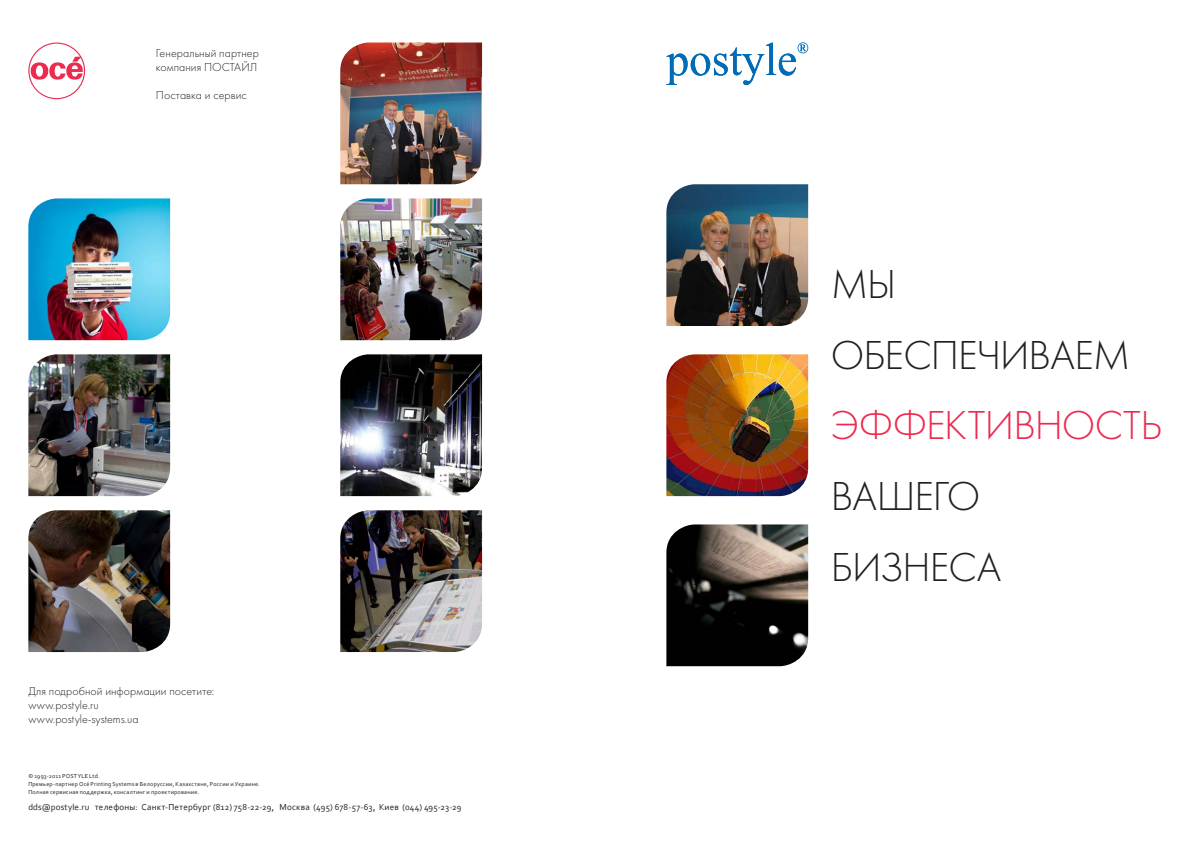
<style>
.page{position:relative;width:1191px;height:842px;background:#fff}
.page>*{position:absolute;margin:0;border:0;box-sizing:border-box;transform-origin:0 0}
.t1{font:42px "Futura Light C";letter-spacing:-.025em;color:#231f20}
.t2{font:42px "Futura Light C";letter-spacing:-.01em;color:#ed2a4f}
._07_Text_First{font:12px "Futura Light C";letter-spacing:.005em;color:#231f20}
.Fußnote{font:9px "Corbel";letter-spacing:.02em;color:#231f20}
.Fußnote-2{font:6px "Corbel";letter-spacing:.035em;color:#231f20}
</style>
<div class="page">
<svg style="left:666px;top:43px;width:142px;height:42px"></svg>
<img style="left:666px;top:524px;width:142px;height:142px">
<img style="left:666px;top:354px;width:142px;height:142px">
<img style="left:666px;top:184px;width:142px;height:142px">
<svg style="left:28px;top:43px;width:57px;height:56px"></svg>
<img style="left:340px;top:43px;width:142px;height:141px">
<img style="left:340px;top:510px;width:142px;height:142px">
<img style="left:28px;top:354px;width:142px;height:142px">
<img style="left:28px;top:510px;width:142px;height:142px">
<img style="left:340px;top:198px;width:142px;height:142px">
<img style="left:340px;top:354px;width:142px;height:142px">
<img style="left:28px;top:198px;width:142px;height:142px">
<p class="_07_Text_First" style="left:156px;top:46px;width:104px">Генеральный партнер</p>
<p class="_07_Text_First" style="left:156px;top:61px;width:103px">компания ПОСТАЙЛ</p>
<p class="_07_Text_First" style="left:156px;top:89px;width:92px">Поставка и сервис</p>
<p class="_07_Text_First" style="left:28px;top:684px;width:187px">Для подробной информации посетите:</p>
<p class="_07_Text_First" style="left:28px;top:698px;width:72px">www.postyle.ru</p>
<p class="_07_Text_First" style="left:28px;top:713px;width:112px">www.postyle-systems.ua</p>
<p class="Fußnote-2" style="left:28px;top:772px;width:73px">© 1993-2011 POSTYLE Ltd.</p>
<p class="Fußnote-2" style="left:28px;top:780px;width:233px">Премьер-партнер Océ Printing Systems в Белоруссии, Казахстане, России и Украине.</p>
<p class="Fußnote-2" style="left:28px;top:788px;width:172px">Полная сервисная поддержка, консалтинг и проектирование.</p>
<p class="Fußnote" style="left:28px;top:801px;width:434px">dds@postyle.ru телефоны: Санкт-Петербург (812) 758-22-29, Москва (495) 678-57-63, Киев (044) 495-23-29</p>
<p class="t1" style="left:831px;top:262px;width:67px">МЫ</p>
<p class="t1" style="left:831px;top:333px;width:301px">ОБЕСПЕЧИВАЕМ</p>
<p class="t2" style="left:831px;top:404px;width:333px">ЭФФЕКТИВНОСТЬ</p>
<p class="t1" style="left:831px;top:474px;width:151px">ВАШЕГО</p>
<p class="t1" style="left:831px;top:545px;width:172px">БИЗНЕСА</p>
</div>
